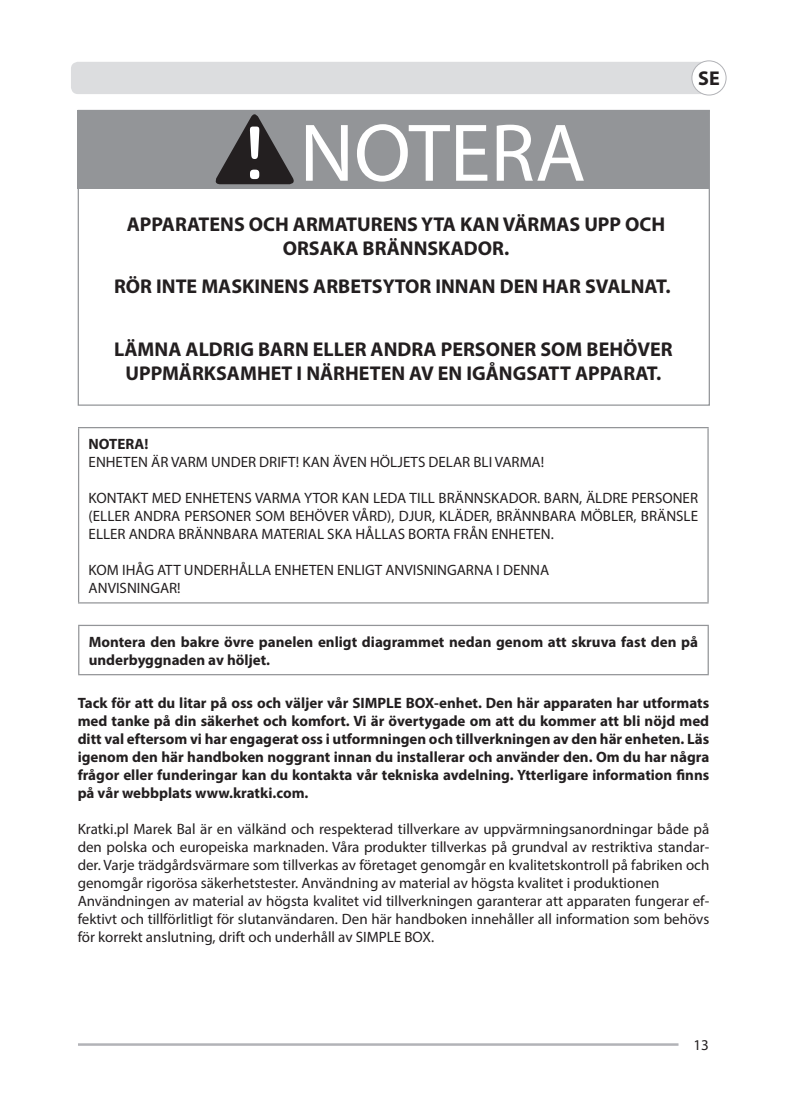
<style>
.page{position:relative;width:787px;height:1095px;background:#fff}
.page>*{position:absolute;margin:0;border:0;box-sizing:border-box;transform-origin:0 0}
.t1{font:82.5px "Myriad Pro";color:#fff}
.t2{font:700 20px/24px "Myriad Pro";color:#231f20;text-align:center}
.t3{font:15px/18px "Myriad Pro";color:#231f20}
.t4{font:700 15px/18px "Myriad Pro";color:#231f20}
.s1{font-family:"OCRA Std";font-size:67.5px}
</style>
<div class="page">
<div style="left:71px;top:62px;width:649px;height:32px;background:#dcdddf;border-radius:7px"></div>
<div style="left:692px;top:61px;width:34px;height:34px;background:#fff;border-radius:50%"></div>
<div style="left:691px;top:61px;width:35px;height:34px;border:1px solid #b2b3b7;border-radius:50%"></div>
<hr style="left:78px;top:1043px;width:600px;height:3px;background:#b2b3b7">
<div style="left:78px;top:110px;width:631px;height:78px;background:#939598"></div>
<svg style="left:215px;top:114px;width:79px;height:70px"></svg>
<hr style="left:78px;top:427px;width:630px;height:1px;background:#939598">
<hr style="left:78px;top:428px;width:1px;height:174px;background:#939598">
<hr style="left:707px;top:428px;width:1px;height:174px;background:#939598">
<hr style="left:78px;top:602px;width:630px;height:1px;background:#939598">
<hr style="left:78px;top:625px;width:631px;height:1px;background:#939598">
<hr style="left:78px;top:626px;width:1px;height:48px;background:#939598">
<hr style="left:707px;top:626px;width:2px;height:48px;background:#939598">
<hr style="left:78px;top:674px;width:631px;height:1px;background:#939598">
<h1 class="t1" style="left:230px;top:102px;width:357px"><span class="s1">!</span> NOTERA</h1>
<h2 class="t2" style="left:127px;top:211px;width:540px">APPARATENS OCH ARMATURENS YTA KAN VÄRMAS UPP OCH<br>ORSAKA BRÄNNSKADOR.</h2>
<h2 class="t2" style="left:114px;top:274px;width:558px">RÖR INTE MASKINENS ARBETSYTOR INNAN DEN HAR SVALNAT.</h2>
<h2 class="t2" style="left:114px;top:337px;width:560px">LÄMNA ALDRIG BARN ELLER ANDRA PERSONER SOM BEHÖVER<br>UPPMÄRKSAMHET I NÄRHETEN AV EN IGÅNGSATT APPARAT.</h2>
<h2 class="t2" style="left:698px;top:66px;width:23px">SE</h2>
<p class="t4" style="left:89px;top:434px;width:61px">NOTERA!</p>
<p class="t3" style="left:89px;top:453px;width:457px">ENHETEN ÄR VARM UNDER DRIFT! KAN ÄVEN HÖLJETS DELAR BLI VARMA!</p>
<p class="t3" style="left:89px;top:489px;width:611px;text-align:justify">KONTAKT MED ENHETENS VARMA YTOR KAN LEDA TILL BRÄNNSKADOR. BARN, ÄLDRE PERSONER (ELLER ANDRA PERSONER SOM BEHÖVER VÅRD), DJUR, KLÄDER, BRÄNNBARA MÖBLER, BRÄNSLE ELLER ANDRA BRÄNNBARA MATERIAL SKA HÅLLAS BORTA FRÅN ENHETEN.</p>
<p class="t3" style="left:89px;top:561px;width:462px">KOM IHÅG ATT UNDERHÅLLA ENHETEN ENLIGT ANVISNINGARNA I DENNA<br>ANVISNINGAR!</p>
<p class="t4" style="left:89px;top:632px;width:611px">Montera den bakre övre panelen enligt diagrammet nedan genom att skruva fast den på underbyggnaden av höljet.</p>
<p class="t4" style="left:78px;top:693px;width:633px;text-align:justify">Tack för att du litar på oss och väljer vår SIMPLE BOX-enhet. Den här apparaten har utformats med tanke på din säkerhet och komfort. Vi är övertygade om att du kommer att bli nöjd med ditt val eftersom vi har engagerat oss i utformningen och tillverkningen av den här enheten. Läs igenom den här handboken noggrant innan du installerar och använder den. Om du har några frågor eller funderingar kan du kontakta vår tekniska avdelning. Ytterligare information finns på vår webbplats www.kratki.com.</p>
<p class="t3" style="left:78px;top:819px;width:633px">Kratki.pl Marek Bal är en välkänd och respekterad tillverkare av uppvärmningsanordningar både på den polska och europeiska marknaden. Våra produkter tillverkas på grundval av restriktiva standar&shy;der. Varje trädgårdsvärmare som tillverkas av företaget genomgår en kvalitetskontroll på fabriken och genomgår rigorösa säkerhetstester. Användning av material av högsta kvalitet i produktionen Användningen av material av högsta kvalitet vid tillverkningen garanterar att apparaten fungerar ef&shy;fektivt och tillförlitligt för slutanvändaren. Den här handboken innehåller all information som behövs för korrekt anslutning, drift och underhåll av SIMPLE BOX.</p>
<p class="t3" style="left:693px;top:1035px;width:17px">13</p>
</div>
